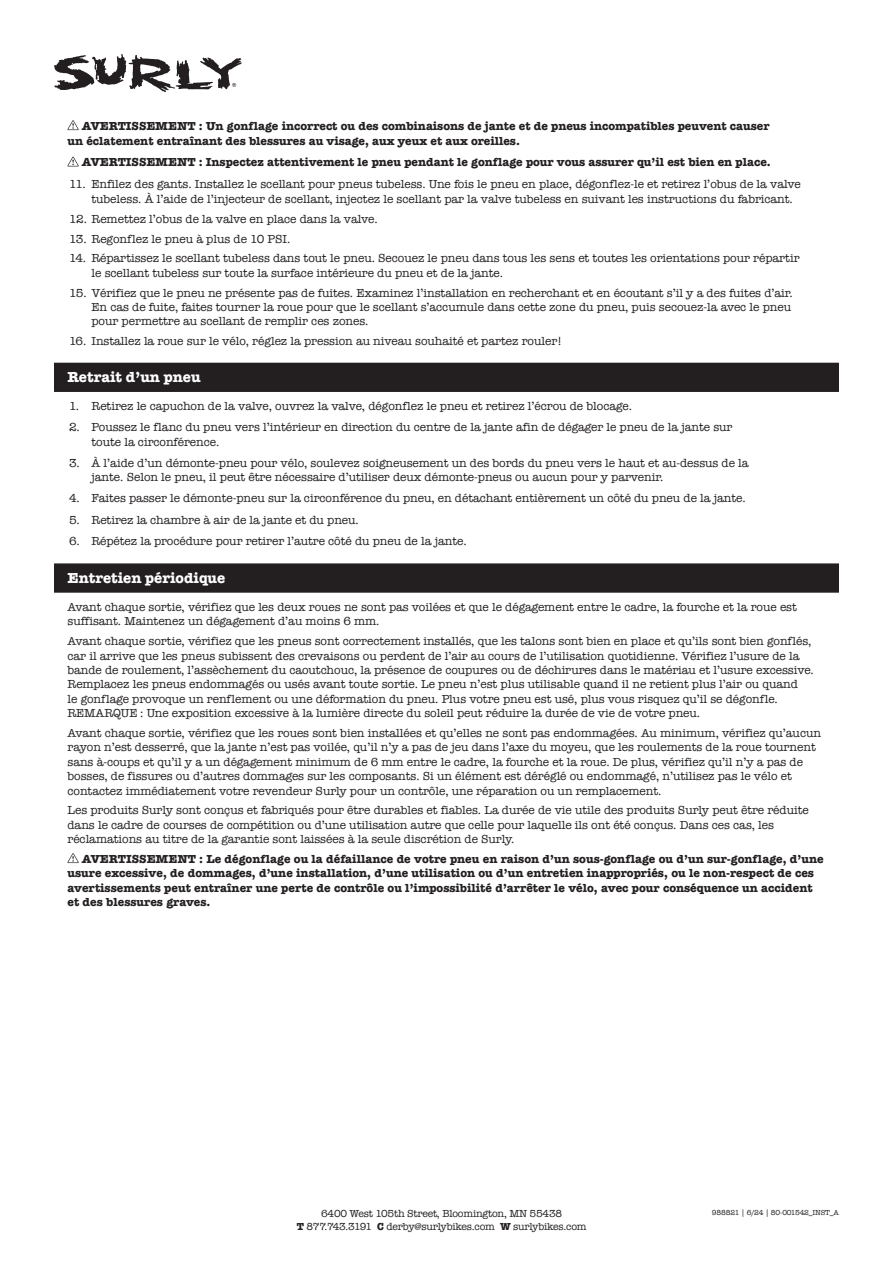
<style>
.page{position:relative;width:893px;height:1263px;background:#fff}
.page>*{position:absolute;margin:0;border:0;box-sizing:border-box;transform-origin:0 0}
.Instruction_Header{font:700 15px "American Typewriter";color:#fff}
.Insstuction_Body_Copy{font:12px/14.4px "American Typewriter";letter-spacing:-.005em;color:#231f20}
.Instruction_bullets{font:12px/14.4px "American Typewriter";letter-spacing:-.005em;color:#231f20}
.Warning_Copy{font:700 12px/14.4px "American Typewriter";color:#231f20}
.t1{font:10.5px "American Typewriter";letter-spacing:-.02em;color:#231f20}
.t2{font:7.5px "American Typewriter";letter-spacing:-.02em;color:#231f20}
.s1{font-weight:700}
</style>
<div class="page">
<svg style="left:54px;top:54px;width:188px;height:38px"></svg>
<div style="left:54px;top:363px;width:785px;height:29px;background:#231f20"></div>
<div style="left:54px;top:563px;width:785px;height:30px;background:#231f20"></div>
<svg style="left:68px;top:120px;width:11px;height:10px"></svg>
<svg style="left:68px;top:157px;width:11px;height:9px"></svg>
<svg style="left:68px;top:853px;width:11px;height:10px"></svg>
<p class="Warning_Copy" style="left:68px;top:118px;width:703px;text-indent:14px">AVERTISSEMENT : Un gonflage incorrect ou des combinaisons de jante et de pneus incompatibles peuvent causer un éclatement entraînant des blessures au visage, aux yeux et aux oreilles.</p>
<p class="Warning_Copy" style="left:82px;top:155px;width:690px">AVERTISSEMENT : Inspectez attentivement le pneu pendant le gonflage pour vous assurer qu’il est bien en place.</p>
<p class="Instruction_bullets" style="left:92px;top:177px;width:711px;text-indent:-22px">11. Enfilez des gants. Installez le scellant pour pneus tubeless. Une fois le pneu en place, dégonflez-le et retirez l’obus de la valve tubeless. À l’aide de l’injecteur de scellant, injectez le scellant par la valve tubeless en suivant les instructions du fabricant.</p>
<p class="Instruction_bullets" style="left:69px;top:211px;width:310px">12. Remettez l’obus de la valve en place dans la valve.</p>
<p class="Instruction_bullets" style="left:69px;top:231px;width:223px">13. Regonflez le pneu à plus de 10 PSI.</p>
<p class="Instruction_bullets" style="left:92px;top:251px;width:710px;text-indent:-22px">14. Répartissez le scellant tubeless dans tout le pneu. Secouez le pneu dans tous les sens et toutes les orientations pour répartir le scellant tubeless sur toute la surface intérieure du pneu et de la jante.</p>
<p class="Instruction_bullets" style="left:92px;top:285px;width:703px;text-indent:-22px">15. Vérifiez que le pneu ne présente pas de fuites. Examinez l’installation en recherchant et en écoutant s’il y a des fuites d’air.<br>En cas de fuite, faites tourner la roue pour que le scellant s’accumule dans cette zone du pneu, puis secouez-la avec le pneu pour permettre au scellant de remplir ces zones.</p>
<p class="Instruction_bullets" style="left:69px;top:334px;width:495px">16. Installez la roue sur le vélo, réglez la pression au niveau souhaité et partez rouler!</p>
<p class="Instruction_Header" style="left:68px;top:364px;width:135px">Retrait d’un pneu</p>
<p class="Instruction_bullets" style="left:69px;top:398px;width:564px">1. Retirez le capuchon de la valve, ouvrez la valve, dégonflez le pneu et retirez l’écrou de blocage.</p>
<p class="Instruction_bullets" style="left:92px;top:420px;width:642px;text-indent:-22px">2. Poussez le flanc du pneu vers l’intérieur en direction du centre de la jante afin de dégager le pneu de la jante sur toute la circonférence.</p>
<p class="Instruction_bullets" style="left:92px;top:455px;width:659px;text-indent:-22px">3. À l’aide d’un démonte-pneu pour vélo, soulevez soigneusement un des bords du pneu vers le haut et au-dessus de la jante. Selon le pneu, il peut être nécessaire d’utiliser deux démonte-pneus ou aucun pour y parvenir.</p>
<p class="Instruction_bullets" style="left:69px;top:491px;width:678px">4. Faites passer le démonte-pneu sur la circonférence du pneu, en détachant entièrement un côté du pneu de la jante.</p>
<p class="Instruction_bullets" style="left:69px;top:512px;width:291px">5. Retirez la chambre à air de la jante et du pneu.</p>
<p class="Instruction_bullets" style="left:69px;top:533px;width:399px">6. Répétez la procédure pour retirer l’autre côté du pneu de la jante.</p>
<p class="Instruction_Header" style="left:68px;top:565px;width:159px">Entretien périodique</p>
<p class="Insstuction_Body_Copy" style="left:68px;top:599px;width:731px">Avant chaque sortie, vérifiez que les deux roues ne sont pas voilées et que le dégagement entre le cadre, la fourche et la roue est suffisant. Maintenez un dégagement d’au moins 6 mm.</p>
<p class="Insstuction_Body_Copy" style="left:68px;top:633px;width:748px">Avant chaque sortie, vérifiez que les pneus sont correctement installés, que les talons sont bien en place et qu’ils sont bien gonflés, car il arrive que les pneus subissent des crevaisons ou perdent de l’air au cours de l’utilisation quotidienne. Vérifiez l’usure de la bande de roulement, l’assèchement du caoutchouc, la présence de coupures ou de déchirures dans le matériau et l’usure excessive.<br>Remplacez les pneus endommagés ou usés avant toute sortie. Le pneu n’est plus utilisable quand il ne retient plus l’air ou quand<br>le gonflage provoque un renflement ou une déformation du pneu. Plus votre pneu est usé, plus vous risquez qu’il se dégonfle.<br>REMARQUE : Une exposition excessive à la lumière directe du soleil peut réduire la durée de vie de votre pneu.</p>
<p class="Insstuction_Body_Copy" style="left:68px;top:725px;width:755px">Avant chaque sortie, vérifiez que les roues sont bien installées et qu’elles ne sont pas endommagées. Au minimum, vérifiez qu’aucun rayon n’est desserré, que la jante n’est pas voilée, qu’il n’y a pas de jeu dans l’axe du moyeu, que les roulements de la roue tournent sans à-coups et qu’il y a un dégagement minimum de 6 mm entre le cadre, la fourche et la roue. De plus, vérifiez qu’il n’y a pas de bosses, de fissures ou d’autres dommages sur les composants. Si un élément est déréglé ou endommagé, n’utilisez pas le vélo et contactez immédiatement votre revendeur Surly pour un contrôle, une réparation ou un remplacement.</p>
<p class="Insstuction_Body_Copy" style="left:68px;top:803px;width:743px">Les produits Surly sont conçus et fabriqués pour être durables et fiables. La durée de vie utile des produits Surly peut être réduite dans le cadre de courses de compétition ou d’une utilisation autre que celle pour laquelle ils ont été conçus. Dans ces cas, les réclamations au titre de la garantie sont laissées à la seule discrétion de Surly.</p>
<p class="Warning_Copy" style="left:68px;top:851px;width:758px;text-indent:14px">AVERTISSEMENT : Le dégonflage ou la défaillance de votre pneu en raison d’un sous-gonflage ou d’un sur-gonflage, d’une usure excessive, de dommages, d’une installation, d’une utilisation ou d’un entretien inappropriés, ou le non-respect de ces avertissements peut entraîner une perte de contrôle ou l’impossibilité d’arrêter le vélo, avec pour conséquence un accident et des blessures graves.</p>
<p class="t1" style="left:321px;top:1205px;width:243px">6400 West 105th Street, Bloomington, MN 55438</p>
<p class="t2" style="left:712px;top:1206px;width:128px">988821 | 6/24 | 80-001542_INST_A</p>
<p class="t1" style="left:297px;top:1219px;width:291px"><span class="s1">T</span> 877.743.3191 <span class="s1">C</span> derby@surlybikes.com <span class="s1">W</span> surlybikes.com</p>
</div>
